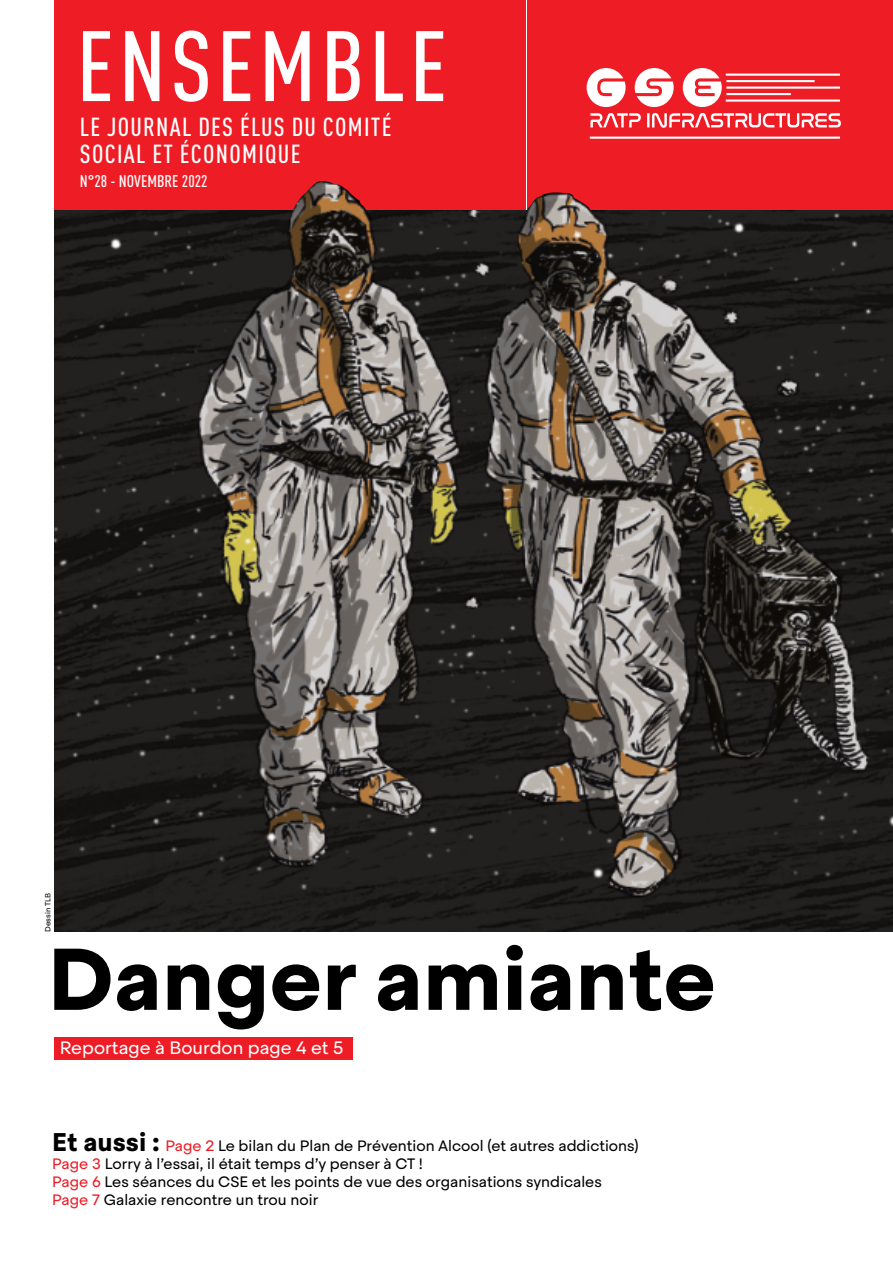
<style>
.page{position:relative;width:893px;height:1263px;background:#fff}
.page>*{position:absolute;margin:0;border:0;box-sizing:border-box;transform-origin:0 0}
.t1{font:500 condensed 98.25px "DIN Pro";letter-spacing:.05em;color:#fff}
.t2{font:700 87px "Steradian";color:#000001}
.t3{font:500 condensed 25.8px/27px "DIN Pro";letter-spacing:.05em;color:#fff}
.t4{font:17.85px "Steradian";color:#fff}
.t5{font:500 condensed 16.8px "DIN Pro";color:#fff}
.t6{font:15px/18px "Steradian";color:#000001}
.t7{font:7.5px "Steradian";color:#000001}
.s1{font-weight:700;font-size:25.5px}
.s2{color:#ee1c25}
</style>
<div class="page">
<img style="left:54px;top:209px;width:839px;height:722px">
<svg style="left:525px;top:159px;width:1px;height:33px"></svg>
<div style="left:54px;top:0;width:471px;height:209px;background:#ee1c25"></div>
<div style="left:527px;top:0;width:366px;height:209px;background:#ee1c25"></div>
<img style="left:517px;top:192px;width:91px;height:73px">
<img style="left:287px;top:181px;width:86px;height:56px">
<svg style="left:587px;top:68px;width:39px;height:39px"></svg>
<svg style="left:635px;top:68px;width:39px;height:39px"></svg>
<svg style="left:683px;top:68px;width:39px;height:39px"></svg>
<hr style="left:726px;top:100px;width:114px;height:2px;background:#fff">
<hr style="left:726px;top:74px;width:114px;height:2px;background:#fff">
<hr style="left:726px;top:80px;width:89px;height:2px;background:#fff">
<hr style="left:726px;top:87px;width:114px;height:2px;background:#fff">
<hr style="left:726px;top:93px;width:65px;height:2px;background:#fff">
<svg style="left:590px;top:113px;width:251px;height:15px"></svg>
<hr style="left:590px;top:137px;width:250px;height:2px;background:#fff">
<div style="left:54px;top:1038px;width:298px;height:22px;background:#ee1c25"></div>
<h1 class="t1" style="left:77px;top:31px;width:372px">ENSEMBLE</h1>
<h3 class="t3" style="left:80px;top:116px;width:313px">LE JOURNAL DES ÉLUS DU COMITÉ<br>SOCIAL ET ÉCONOMIQUE</h3>
<p class="t5" style="left:80px;top:175px;width:129px">N°28 - NOVEMBRE 2022</p>
<p class="t7" style="left:45px;top:932px;width:40px;rotate:-90deg">Dessin TLB</p>
<h2 class="t2" style="left:48px;top:944px;width:670px">Danger amiante</h2>
<p class="t4" style="left:60px;top:1040px;width:285px">Reportage à Bourdon page 4 et 5</p>
<p class="t6" style="left:52px;top:1138px;width:588px"><span class="s1">Et aussi :</span> <span class="s2">Page 2</span> Le bilan du Plan de Prévention Alcool (et autres addictions)<br><span class="s2">Page 3</span> Lorry à l’essai, il était temps d’y penser à CT !<br><span class="s2">Page 6</span> Les séances du CSE et les points de vue des organisations syndicales <span class="s2">Page 7</span> Galaxie rencontre un trou noir</p>
</div>
